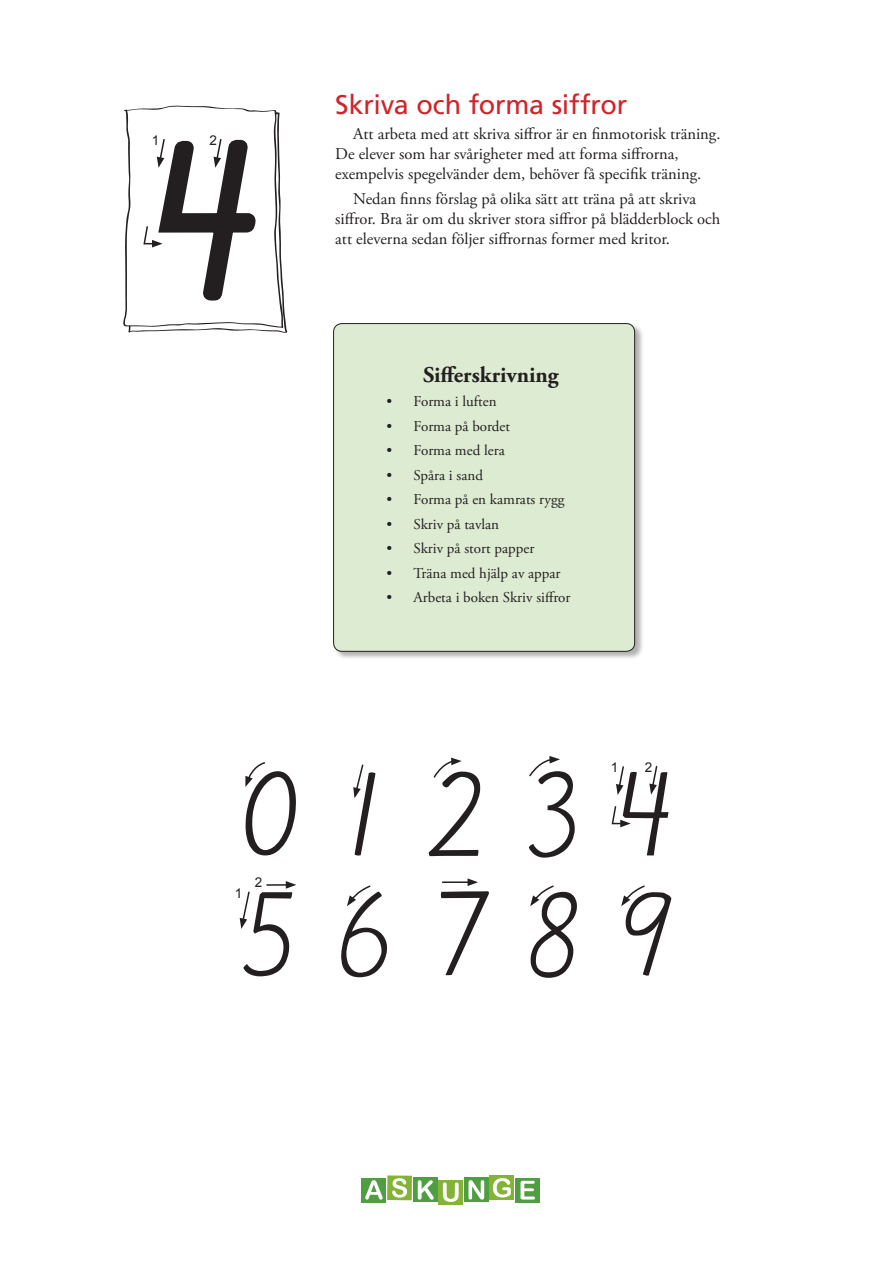
<style>
.page{position:relative;width:893px;height:1263px;background:#fff}
.page>*{position:absolute;margin:0;border:0;box-sizing:border-box;transform-origin:0 0}
.t1{font:135px "Liberskript";letter-spacing:.2em;color:#231f20}
.Rubrik_1{font:27px "Frutiger LT Std";letter-spacing:-.01em;color:#d1232a}
.Brödtext{font:700 22.5px "Adobe Garamond Pro";color:#231f20}
.Brödtext_indrag{font:16.5px/20.2px "Adobe Garamond Pro";color:#231f20}
.t2{font:15px "Adobe Garamond Pro";color:#231f20}
.t3{font:13.5px "Arial";color:#231f20}
</style>
<div class="page">
<hr style="left:443px;top:881px;width:27px;height:2px;background:#231f20">
<svg style="left:468px;top:878px;width:10px;height:8px"></svg>
<svg style="left:347px;top:885px;width:24px;height:21px"></svg>
<svg style="left:530px;top:885px;width:24px;height:21px"></svg>
<svg style="left:621px;top:885px;width:24px;height:21px"></svg>
<svg style="left:245px;top:762px;width:20px;height:25px"></svg>
<svg style="left:353px;top:764px;width:11px;height:34px"></svg>
<svg style="left:433px;top:758px;width:29px;height:20px"></svg>
<svg style="left:529px;top:756px;width:31px;height:21px"></svg>
<svg style="left:616px;top:766px;width:8px;height:29px"></svg>
<svg style="left:649px;top:765px;width:9px;height:30px"></svg>
<svg style="left:240px;top:891px;width:10px;height:38px"></svg>
<hr style="left:267px;top:884px;width:21px;height:2px;background:#231f20">
<svg style="left:286px;top:881px;width:10px;height:8px"></svg>
<svg style="left:611px;top:806px;width:20px;height:21px"></svg>
<svg style="left:123px;top:105px;width:164px;height:228px"></svg>
<div style="left:333px;top:323px;width:311px;height:338px;background:#231f20;opacity:.35"></div>
<div style="left:334px;top:324px;width:301px;height:327px;background:#deebd3;border-radius:9px"></div>
<div style="left:333px;top:323px;width:302px;height:329px;border:1px solid #231f20;border-radius:9px"></div>
<div style="left:362px;top:1178px;width:24px;height:24px;background:#4f9e41"></div>
<svg style="left:365px;top:1180px;width:18px;height:19px"></svg>
<div style="left:387px;top:1175px;width:25px;height:25px;background:#84b338"></div>
<svg style="left:392px;top:1178px;width:15px;height:19px"></svg>
<div style="left:464px;top:1177px;width:25px;height:25px;background:#4f9e41"></div>
<svg style="left:468px;top:1180px;width:16px;height:19px"></svg>
<div style="left:413px;top:1177px;width:24px;height:25px;background:#4f9e41"></div>
<svg style="left:418px;top:1180px;width:16px;height:19px"></svg>
<div style="left:438px;top:1180px;width:25px;height:24px;background:#84b338"></div>
<svg style="left:443px;top:1182px;width:16px;height:20px"></svg>
<div style="left:490px;top:1175px;width:24px;height:25px;background:#84b338"></div>
<svg style="left:493px;top:1178px;width:18px;height:19px"></svg>
<div style="left:515px;top:1178px;width:25px;height:24px;background:#4f9e41"></div>
<svg style="left:520px;top:1181px;width:15px;height:18px"></svg>
<p class="t3" style="left:152px;top:131px;width:9px">1</p>
<p class="t3" style="left:210px;top:132px;width:9px">2</p>
<p class="Rubrik_1" style="left:335px;top:89px;width:294px">Skriva och forma siffror</p>
<p class="Brödtext_indrag" style="left:335px;top:124px;width:387px;text-indent:18px">Att arbeta med att skriva siffror är en finmotorisk träning.<br>De elever som har svårigheter med att forma siffrorna, exempelvis spegelvänder dem, behöver få specifik träning.</p>
<p class="Brödtext_indrag" style="left:335px;top:189px;width:387px;text-indent:18px">Nedan finns förslag på olika sätt att träna på att skriva siffror. Bra är om du skriver stora siffror på blädderblock och att eleverna sedan följer siffrornas former med kritor.</p>
<p class="Brödtext" style="left:423px;top:361px;width:137px">Sifferskrivning</p>
<p class="t2" style="left:386px;top:392px;width:112px">• Forma i luften</p>
<p class="t2" style="left:386px;top:417px;width:125px">• Forma på bordet</p>
<p class="t2" style="left:386px;top:441px;width:120px">• Forma med lera</p>
<p class="t2" style="left:386px;top:466px;width:98px">• Spåra i sand</p>
<p class="t2" style="left:386px;top:490px;width:179px">• Forma på en kamrats rygg</p>
<p class="t2" style="left:386px;top:515px;width:114px">• Skriv på tavlan</p>
<p class="t2" style="left:386px;top:539px;width:149px">• Skriv på stort papper</p>
<p class="t2" style="left:386px;top:564px;width:176px">• Träna med hjälp av appar</p>
<p class="t2" style="left:386px;top:588px;width:186px">• Arbeta i boken Skriv siffror</p>
<p class="t3" style="left:611px;top:758px;width:9px">1</p>
<p class="t3" style="left:645px;top:758px;width:9px">2</p>
<p class="t1" style="left:235px;top:750px;width:446px">01234</p>
<p class="t1" style="left:235px;top:870px;width:446px">56789</p>
<p class="t3" style="left:255px;top:873px;width:9px">2</p>
<p class="t3" style="left:235px;top:884px;width:9px">1</p>
</div>
